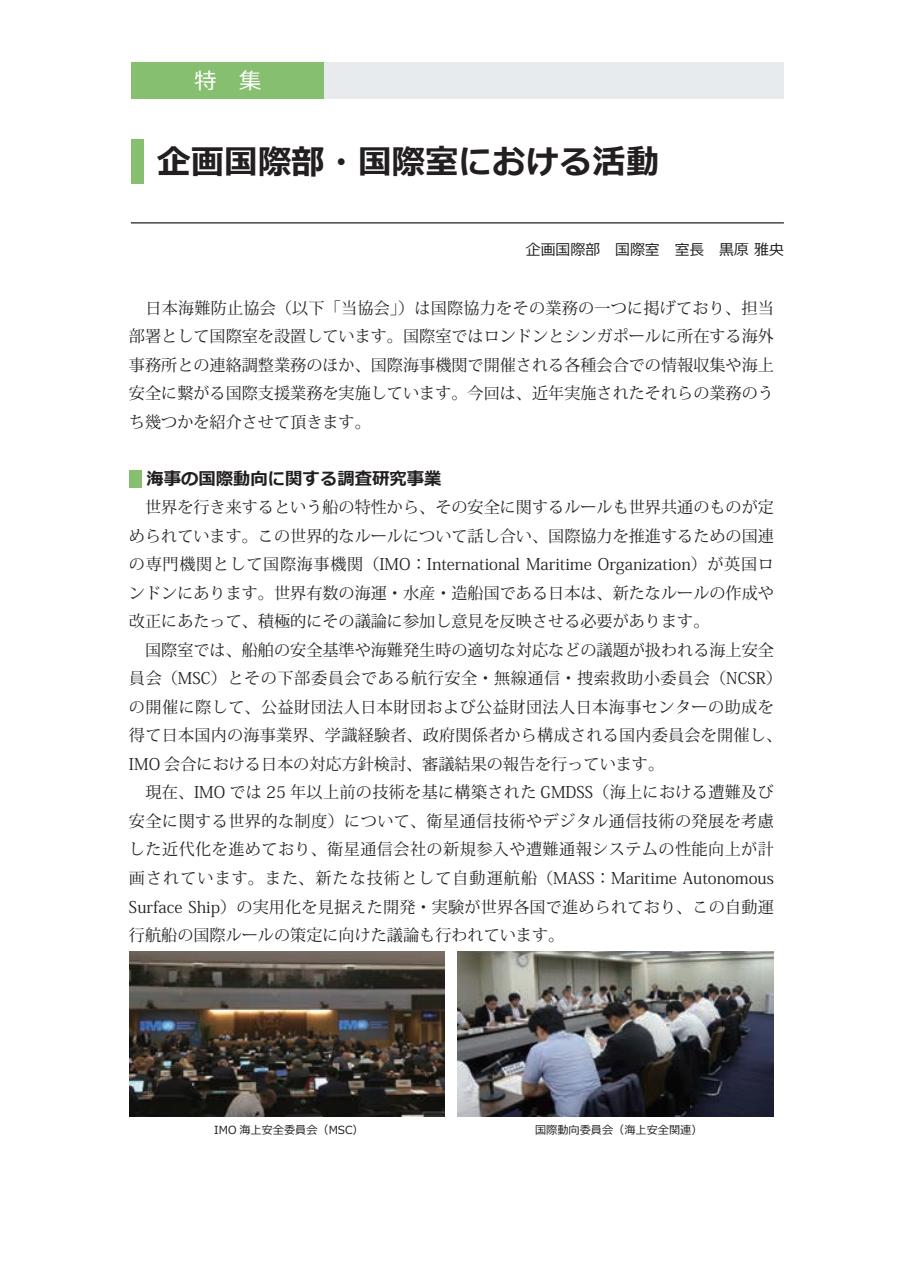
<style>
.page{position:relative;width:903px;height:1275px;background:#fff}
.page>*{position:absolute;margin:0;border:0;box-sizing:border-box;transform-origin:0 0}
.t1{font:700 33.43px "Meiryo";color:#231f20}
.t2{font:22.4px "Meiryo";color:#fff}
.t3{font:700 17.32px "Meiryo";color:#231f20}
.t4{font:16.1px/28.5px "Koz Min Pr 6 N";color:#231f20;text-align:justify}
.t5{font:14.88px "Meiryo";color:#231f20}
.t6{font:11.2px "Meiryo";color:#231f20}
</style>
<div class="page">
<div style="left:131px;top:62px;width:194px;height:37px;background:#86bf70"></div>
<div style="left:131px;top:139px;width:12px;height:45px;background:#86bf70"></div>
<hr style="left:131px;top:222px;width:653px;height:1px;background:#231f20">
<div style="left:130px;top:470px;width:12px;height:18px;background:#86bf70"></div>
<div style="left:325px;top:63px;width:459px;height:36px;background:#e7ebed"></div>
<img style="left:458px;top:952px;width:316px;height:165px">
<img style="left:129px;top:952px;width:315px;height:165px">
<h2 class="t2" style="left:194px;top:66px;width:91px">特　集　</h2>
<h1 class="t1" style="left:157px;top:138px;width:504px">企画国際部・国際室における活動</h1>
<p class="t5" style="left:526px;top:239px;width:260px">企画国際部　国際室　室長　黒原 雅央</p>
<p class="t4" style="left:129px;top:294px;width:646px">　日本海難防止協会（以下「当協会」）は国際協力をその業務の一つに掲げており、担当部署として国際室を設置しています。国際室ではロンドンとシンガポールに所在する海外事務所との連絡調整業務のほか、国際海事機関で開催される各種会合での情報収集や海上安全に繋がる国際支援業務を実施しています。今回は、近年実施されたそれらの業務のうち幾つかを紹介させて頂きます。</p>
<p class="t3" style="left:129px;top:467px;width:314px">　海事の国際動向に関する調査研究事業</p>
<p class="t4" style="left:129px;top:493px;width:655px;text-align:left">　世界を行き来するという船の特性から、その安全に関するルールも世界共通のものが定められています。この世界的なルールについて話し合い、国際協力を推進するための国連の専門機関として国際海事機関（IMO：International Maritime Organization）が英国ロンドンにあります。世界有数の海運・水産・造船国である日本は、新たなルールの作成や改正にあたって、積極的にその議論に参加し意見を反映させる必要があります。<br>　国際室では、船舶の安全基準や海難発生時の適切な対応などの議題が扱われる海上安全員会（MSC）とその下部委員会である航行安全・無線通信・捜索救助小委員会（NCSR）の開催に際して、公益財団法人日本財団および公益財団法人日本海事センターの助成を得て日本国内の海事業界、学識経験者、政府関係者から構成される国内委員会を開催し、IMO 会合における日本の対応方針検討、審議結果の報告を行っています。<br>　現在、IMO では 25 年以上前の技術を基に構築された GMDSS（海上における遭難及び安全に関する世界的な制度）について、衛星通信技術やデジタル通信技術の発展を考慮した近代化を進めており、衛星通信会社の新規参入や遭難通報システムの性能向上が計画されています。また、新たな技術として自動運航船（MASS：Maritime Autonomous Surface Ship）の実用化を見据えた開発・実験が世界各国で進められており、この自動運行航船の国際ルールの策定に向けた議論も行われています。</p>
<p class="t6" style="left:214px;top:1122px;width:151px">IMO 海上安全委員会（MSC）</p>
<p class="t6" style="left:535px;top:1122px;width:169px">国際動向委員会（海上安全関連）</p>
</div>
